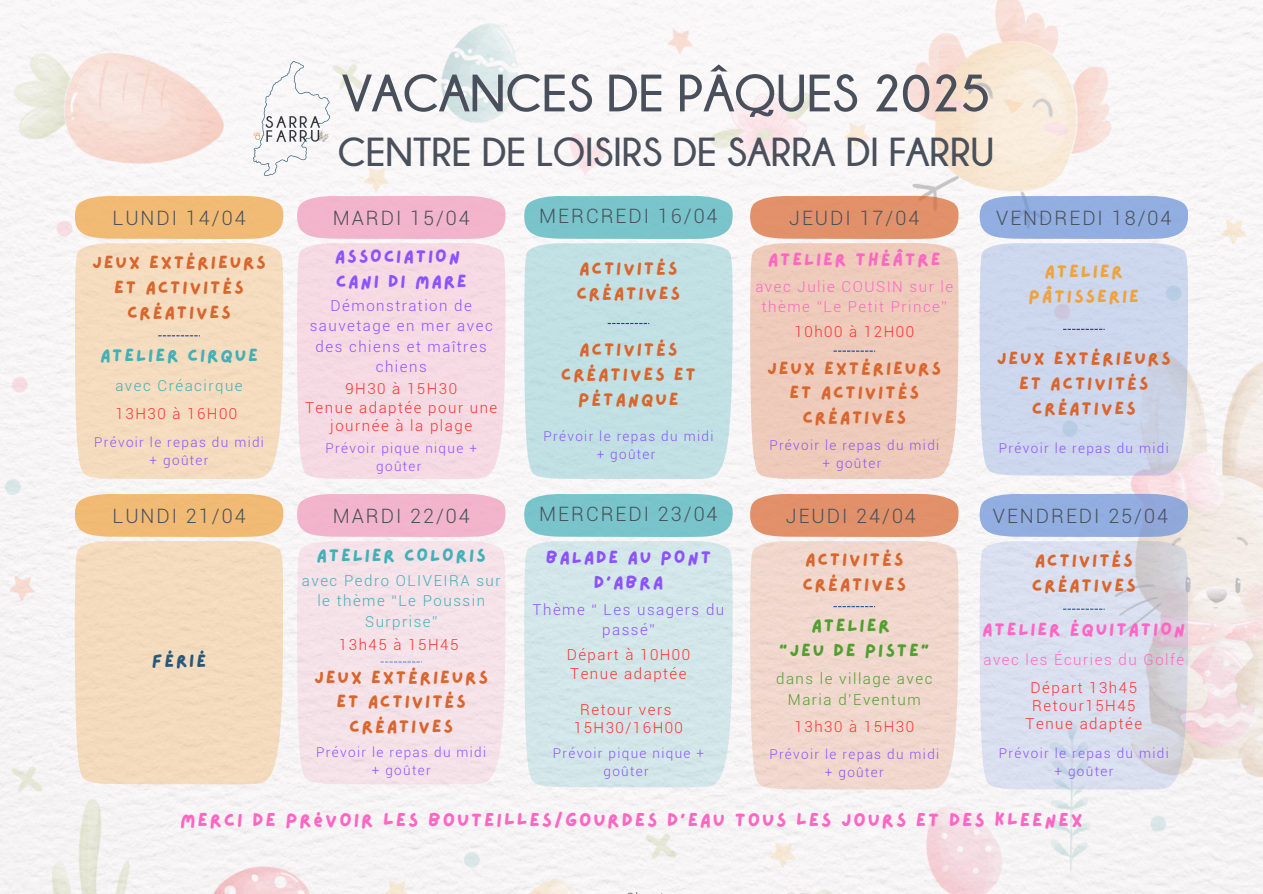
<style>
.page{position:relative;width:1263px;height:894px;background:#fff}
.page>*{position:absolute;margin:0;border:0;box-sizing:border-box;transform-origin:0 0}
.t1{font:700 52.35px "Champagne Limousines";color:#49505b}
.t2{font:700 40.35px "Champagne Limousines";color:#49505b}
.t3{font:300 19.8px "Roboto";letter-spacing:.1em;color:#49505b}
.t4{font:19.2px "Lazydog";letter-spacing:.1em;color:#ff66c4}
.t5{font:18.15px/24.9px "Lazydog";letter-spacing:.1em;color:#d8662e;text-align:center}
.t6{font:18.15px/24.9px "Lazydog";letter-spacing:.1em;color:#8c52ff}
.t7{font:18.15px "Lazydog";letter-spacing:.1em;color:#ff66c4}
.t8{font:18.15px "Lazydog";letter-spacing:.1em;color:#42b0b8}
.t9{font:18.15px "Lazydog";letter-spacing:.1em;color:#519f2f}
.t10{font:18.15px/24.9px "Lazydog";letter-spacing:.1em;color:#efa23d;text-align:center}
.t11{font:18.15px "Lazydog";letter-spacing:.1em;color:#26587b}
.t12{font:300 15.15px/18.1px "Roboto";letter-spacing:.1em;color:#ff3131;text-align:center}
.t13{font:300 15.15px/20.4px "Roboto";letter-spacing:.1em;color:#8c52ff;text-align:center}
.t14{font:300 15.15px/20.4px "Roboto";letter-spacing:.1em;color:#ff66c4;text-align:center}
.t15{font:300 15.15px/20.4px "Roboto";letter-spacing:.1em;color:#42b0b8;text-align:center}
.t16{font:300 15.15px/20.4px "Roboto";letter-spacing:.1em;color:#519f2f;text-align:center}
.t17{font:300 13.5px/18px "Roboto";letter-spacing:.1em;color:#8c52ff;text-align:center}
</style>
<div class="page">
<img style="left:0;top:0;width:1263px;height:893px">
<img style="left:254px;top:61px;width:75px;height:115px">
<svg style="left:75px;top:196px;width:208px;height:43px;background:#f1bd7b"></svg>
<div style="left:75px;top:243px;width:208px;height:236px;background:#f5dcbe"></div>
<div style="left:297px;top:196px;width:209px;height:43px;background:#f2b5cb"></div>
<div style="left:297px;top:243px;width:208px;height:236px;background:#f6dae4"></div>
<svg style="left:524px;top:196px;width:209px;height:43px;background:#80c7cd"></svg>
<div style="left:524px;top:243px;width:209px;height:236px;background:#c2e1e4"></div>
<svg style="left:750px;top:196px;width:209px;height:43px;background:#e29672"></svg>
<div style="left:750px;top:243px;width:208px;height:236px;background:#efcbbb"></div>
<svg style="left:980px;top:196px;width:208px;height:43px;background:#97b1e1"></svg>
<svg style="left:980px;top:243px;width:208px;height:232px;background:#ccd6eb"></svg>
<svg style="left:158px;top:335px;width:42px;height:1px"></svg>
<svg style="left:833px;top:350px;width:42px;height:1px"></svg>
<svg style="left:608px;top:323px;width:41px;height:1px"></svg>
<svg style="left:1063px;top:329px;width:42px;height:1px"></svg>
<svg style="left:75px;top:493px;width:208px;height:44px;background:#f1be7d"></svg>
<div style="left:75px;top:541px;width:208px;height:243px;background:#f4dbbe"></div>
<svg style="left:297px;top:493px;width:209px;height:44px;background:#f1b9cd"></svg>
<div style="left:297px;top:541px;width:208px;height:243px;background:#f5e1e8"></div>
<svg style="left:524px;top:493px;width:209px;height:44px;background:#82c8cd"></svg>
<div style="left:524px;top:541px;width:208px;height:246px;background:#d2e7e9"></div>
<svg style="left:750px;top:493px;width:209px;height:44px;background:#e29875"></svg>
<div style="left:750px;top:541px;width:208px;height:248px;background:#f0d8ce"></div>
<svg style="left:980px;top:493px;width:208px;height:44px;background:#99b1df"></svg>
<svg style="left:980px;top:541px;width:208px;height:248px;background:#d8dce9"></svg>
<svg style="left:380px;top:661px;width:42px;height:1px"></svg>
<h1 class="t3" style="left:112px;top:206px;width:135px">LUNDI 14/04</h1>
<p class="t5" style="left:92px;top:250px;width:175px">JEUX EXTÉRIEURS<br>ET ACTIVITÉS<br>CRÉATIVES</p>
<h3 class="t8" style="left:100px;top:346px;width:160px">ATELIER CIRQUE</h3>
<p class="t15" style="left:115px;top:375px;width:129px">avec Créacirque</p>
<h5 class="t12" style="left:116px;top:404px;width:123px">13H30 à 16H00</h5>
<h2 class="t17" style="left:94px;top:433px;width:171px">Prévoir le repas du midi + goûter</h2>
<p class="t1" style="left:342px;top:64px;width:649px">VACANCES DE PÂQUES 2025</p>
<p class="t2" style="left:338px;top:130px;width:658px">CENTRE DE LOISIRS DE SARRA DI FARRU</p>
<h3 class="t3" style="left:333px;top:206px;width:139px">MARDI 15/04</h3>
<p class="t3" style="left:539px;top:205px;width:180px">MERCREDI 16/04</p>
<h3 class="t3" style="left:789px;top:206px;width:132px">JEUDI 17/04</h3>
<h5 class="t3" style="left:996px;top:206px;width:177px">VENDREDI 18/04</h5>
<p class="t6" style="left:335px;top:244px;width:133px">ASSOCIATION<br>CANI DI MARE</p>
<h3 class="t7" style="left:768px;top:250px;width:174px">ATELIER THÉÂTRE</h3>
<p class="t13" style="left:310px;top:295px;width:185px">Démonstration de sauvetage en mer avec des chiens et maîtres chiens</p>
<h5 class="t12" style="left:305px;top:380px;width:194px">9H30 à 15H30<br>Tenue adaptée pour une journée à la plage</h5>
<h3 class="t5" style="left:576px;top:256px;width:105px;text-align:left">ACTIVITÉS<br>CRÉATIVES</h3>
<h3 class="t10" style="left:1029px;top:259px;width:112px">ATELIER<br>PÂTISSERIE</h3>
<h3 class="t14" style="left:755px;top:276px;width:199px">avec Julie COUSIN sur le thème “Le Petit Prince”</h3>
<h3 class="t12" style="left:795px;top:323px;width:121px">10h00 à 12H00</h3>
<p class="t5" style="left:561px;top:337px;width:137px">ACTIVITÉS<br>CRÉATIVES ET<br>PÉTANQUE</p>
<h5 class="t17" style="left:543px;top:427px;width:171px">Prévoir le repas du midi + goûter</h5>
<h5 class="t17" style="left:769px;top:436px;width:171px">Prévoir le repas du midi + goûter</h5>
<h3 class="t17" style="left:999px;top:439px;width:171px">Prévoir le repas du midi</h3>
<h5 class="t5" style="left:767px;top:356px;width:175px">JEUX EXTÉRIEURS<br>ET ACTIVITÉS<br>CRÉATIVES</h5>
<h3 class="t5" style="left:997px;top:346px;width:175px">JEUX EXTÉRIEURS<br>ET ACTIVITÉS<br>CRÉATIVES</h3>
<h3 class="t17" style="left:325px;top:439px;width:153px">Prévoir pique nique + goûter</h3>
<h5 class="t3" style="left:112px;top:504px;width:135px">LUNDI 21/04</h5>
<p class="t3" style="left:333px;top:504px;width:139px">MARDI 22/04</p>
<h3 class="t8" style="left:317px;top:546px;width:171px">ATELIER COLORIS</h3>
<h5 class="t11" style="left:152px;top:651px;width:56px">FÉRIÉ</h5>
<p class="t15" style="left:302px;top:570px;width:200px">avec Pedro OLIVEIRA sur le thème “Le Poussin<br>Surprise”</p>
<h3 class="t12" style="left:339px;top:635px;width:121px">13h45 à 15H45</h3>
<h3 class="t5" style="left:314px;top:665px;width:175px">JEUX EXTÉRIEURS<br>ET ACTIVITÉS<br>CRÉATIVES</h3>
<h5 class="t17" style="left:316px;top:743px;width:171px">Prévoir le repas du midi + goûter</h5>
<h3 class="t3" style="left:539px;top:502px;width:180px">MERCREDI 23/04</h3>
<h3 class="t3" style="left:786px;top:504px;width:132px">JEUDI 24/04</h3>
<p class="t3" style="left:993px;top:504px;width:177px">VENDREDI 25/04</p>
<p class="t6" style="left:546px;top:545px;width:167px;text-align:center">BALADE AU PONT<br>D’ABRA</p>
<h3 class="t13" style="left:533px;top:599px;width:193px">Thème “ Les usagers du passé”</h3>
<h5 class="t12" style="left:567px;top:646px;width:125px;text-align:left">Départ à 10H00<br>Tenue adaptée</h5>
<p class="t12" style="left:574px;top:700px;width:111px">Retour vers<br>15H30/16H00</p>
<h3 class="t17" style="left:553px;top:744px;width:153px">Prévoir pique nique + goûter</h3>
<h3 class="t5" style="left:802px;top:547px;width:105px;text-align:left">ACTIVITÉS<br>CRÉATIVES</h3>
<h5 class="t5" style="left:1032px;top:548px;width:105px;text-align:left">ACTIVITÉS<br>CRÉATIVES</h5>
<h3 class="t9" style="left:811px;top:616px;width:80px">ATELIER</h3>
<p class="t7" style="left:982px;top:620px;width:205px">ATELIER ÉQUITATION</p>
<h3 class="t9" style="left:779px;top:641px;width:150px">“JEU DE PISTE”</h3>
<h3 class="t14" style="left:983px;top:649px;width:202px">avec les Écuries du Golfe</h3>
<p class="t16" style="left:776px;top:668px;width:158px">dans le village avec<br>Maria d’Eventum</p>
<h3 class="t12" style="left:1030px;top:678px;width:108px;text-align:left">Départ 13h45<br>Retour15H45</h3>
<h3 class="t12" style="left:795px;top:717px;width:121px">13h30 à 15H30</h3>
<h3 class="t12" style="left:1026px;top:714px;width:118px">Tenue adaptée</h3>
<h3 class="t17" style="left:769px;top:745px;width:171px">Prévoir le repas du midi + goûter</h3>
<h5 class="t17" style="left:999px;top:743px;width:171px">Prévoir le repas du midi + goûter</h5>
<p class="t4" style="left:180px;top:810px;width:904px">MERCI DE PRÉVOIR LES BOUTEILLES/GOURDES D’EAU TOUS LES JOURS ET DES KLEENEX</p>
</div>
